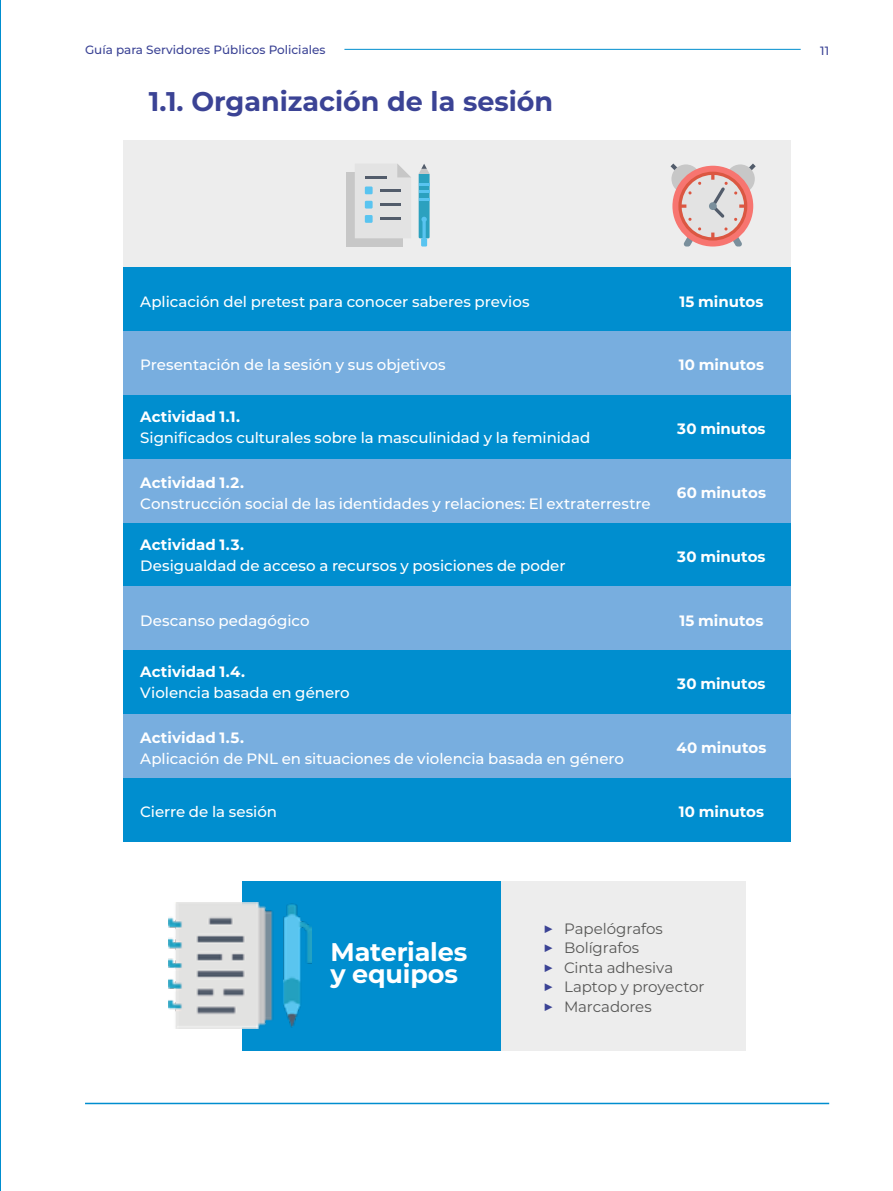
<style>
.page{position:relative;width:893px;height:1191px;background:#fff}
.page>*{position:absolute;margin:0;border:0;box-sizing:border-box;transform-origin:0 0}
.t1{font:700 27px "Montserrat";color:#3b4395}
.t2{font:700 25.5px/22.5px "Montserrat";letter-spacing:-.01em;color:#fff}
.t3{font:500 15px "Montserrat";color:#fff}
.t4{font:700 15px "Montserrat";color:#fff}
.t5{font:15px/19.5px "Montserrat";letter-spacing:-.005em;color:#575756}
.t6{font:500 12px "Montserrat";color:#3b4395}
.s1{font-weight:700;font-size:18px;color:#3b4395}
</style>
<div class="page">
<hr style="left:85px;top:1102px;width:744px;height:2px;background:#008ecf">
<hr style="left:344px;top:49px;width:457px;height:1px;background:#008ecf">
<hr style="left:0;top:0;width:1px;height:1191px;background:#008ecf">
<div style="left:123px;top:140px;width:668px;height:127px;background:#ededed"></div>
<div style="left:123px;top:267px;width:668px;height:64px;background:#008ecf"></div>
<div style="left:123px;top:778px;width:668px;height:63px;background:#008ecf"></div>
<div style="left:123px;top:395px;width:668px;height:64px;background:#008ecf"></div>
<div style="left:123px;top:523px;width:668px;height:63px;background:#008ecf"></div>
<div style="left:123px;top:650px;width:668px;height:64px;background:#008ecf"></div>
<div style="left:123px;top:331px;width:668px;height:64px;background:#78aedf"></div>
<div style="left:123px;top:459px;width:668px;height:64px;background:#78aedf"></div>
<div style="left:123px;top:714px;width:668px;height:64px;background:#78aedf"></div>
<div style="left:123px;top:586px;width:668px;height:64px;background:#78aedf"></div>
<div style="left:347px;top:172px;width:56px;height:74px;background:#c7c7c7"></div>
<svg style="left:419px;top:164px;width:11px;height:82px"></svg>
<div style="left:355px;top:164px;width:56px;height:74px;background:#e3e3e3"></div>
<hr style="left:365px;top:176px;width:22px;height:3px;background:#525c6b">
<hr style="left:380px;top:189px;width:20px;height:3px;background:#525c6b">
<hr style="left:380px;top:203px;width:20px;height:3px;background:#525c6b">
<hr style="left:380px;top:218px;width:20px;height:2px;background:#525c6b">
<div style="left:365px;top:186px;width:8px;height:8px;background:#59c4f0"></div>
<div style="left:365px;top:201px;width:8px;height:7px;background:#59c4f0"></div>
<div style="left:365px;top:215px;width:8px;height:8px;background:#59c4f0"></div>
<svg style="left:670px;top:163px;width:86px;height:83px"></svg>
<div style="left:242px;top:881px;width:260px;height:169px;background:#008ecf"></div>
<div style="left:502px;top:881px;width:244px;height:169px;background:#ededed"></div>
<img style="left:168px;top:902px;width:143px;height:126px">
<p class="t6" style="left:85px;top:42px;width:242px">Guía para Servidores Públicos Policiales</p>
<p class="t6" style="left:820px;top:42px;width:10px">11</p>
<h1 class="t1" style="left:149px;top:82px;width:406px">1.1. Organización de la sesión</h1>
<p class="t3" style="left:140px;top:291px;width:391px">Aplicación del pretest para conocer saberes previos</p>
<p class="t3" style="left:140px;top:355px;width:307px">Presentación de la sesión y sus objetivos</p>
<p class="t4" style="left:140px;top:406px;width:101px">Actividad 1.1.</p>
<p class="t3" style="left:140px;top:427px;width:451px">Significados culturales sobre la masculinidad y la feminidad</p>
<p class="t4" style="left:140px;top:471px;width:105px">Actividad 1.2.</p>
<p class="t3" style="left:140px;top:493px;width:512px">Construcción social de las identidades y relaciones: El extraterrestre</p>
<p class="t4" style="left:140px;top:533px;width:105px">Actividad 1.3.</p>
<p class="t3" style="left:140px;top:555px;width:427px">Desigualdad de acceso a recursos y posiciones de poder</p>
<p class="t3" style="left:140px;top:610px;width:171px">Descanso pedagógico</p>
<p class="t4" style="left:140px;top:661px;width:106px">Actividad 1.4.</p>
<p class="t3" style="left:140px;top:682px;width:211px">Violencia basada en género</p>
<p class="t4" style="left:140px;top:726px;width:105px">Actividad 1.5.</p>
<p class="t3" style="left:140px;top:748px;width:485px">Aplicación de PNL en situaciones de violencia basada en género</p>
<p class="t3" style="left:140px;top:801px;width:138px">Cierre de la sesión</p>
<p class="t4" style="left:679px;top:291px;width:86px">15 minutos</p>
<p class="t4" style="left:679px;top:354px;width:87px">10 minutos</p>
<p class="t4" style="left:677px;top:418px;width:90px">30 minutos</p>
<p class="t4" style="left:677px;top:482px;width:91px">60 minutos</p>
<p class="t4" style="left:677px;top:546px;width:90px">30 minutos</p>
<p class="t4" style="left:679px;top:609px;width:86px">15 minutos</p>
<p class="t4" style="left:677px;top:673px;width:90px">30 minutos</p>
<p class="t4" style="left:676px;top:737px;width:91px">40 minutos</p>
<p class="t4" style="left:679px;top:801px;width:87px">10 minutos</p>
<h2 class="t2" style="left:330px;top:942px;width:138px">Materiales y equipos</h2>
<p class="t5" style="left:543px;top:920px;width:163px"><span class="s1">▶</span> Papelógrafos<br><span class="s1">▶</span> Bolígrafos<br><span class="s1">▶</span> Cinta adhesiva<br><span class="s1">▶</span> Laptop y proyector <span class="s1">▶</span> Marcadores</p>
</div>
